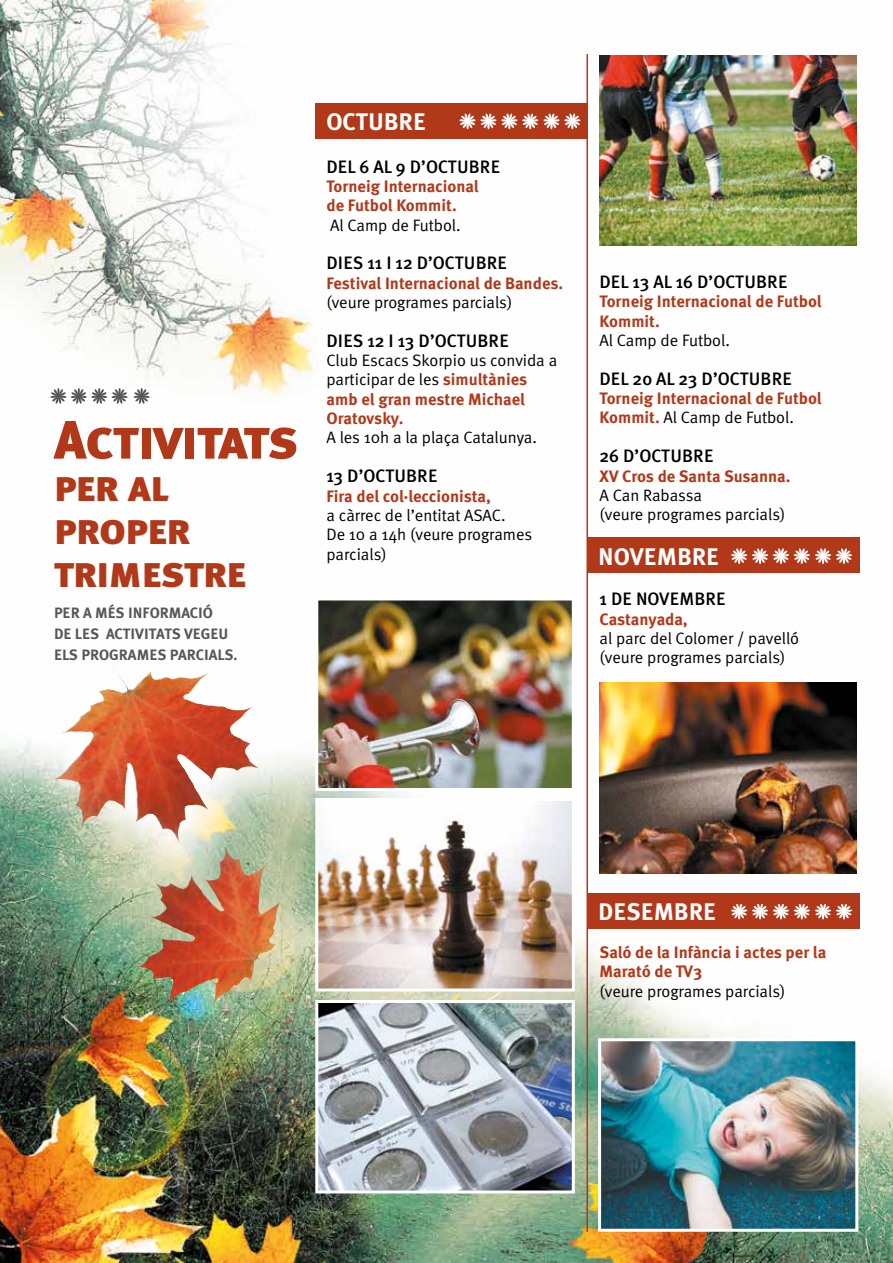
<style>
.page{position:relative;width:893px;height:1263px;background:#fff}
.page>*{position:absolute;margin:0;border:0;box-sizing:border-box;transform-origin:0 0}
.t1{font:54px "Meta Black Caps";letter-spacing:-.02em;color:#b1391a}
.t2{font:42px/42.8px "Meta Black Caps";letter-spacing:-.015em;color:#b1391a}
.t3{font:24px "Meta Plus Bold Caps";color:#fff}
.t4{font:500 18px "Meta Plus";color:#000}
.t5{font:16.5px/19.4px "Meta Normal";color:#000}
.t6{font:700 16.5px/19.4px "Meta Pro";color:#b1391a}
.t7{font:15px/21px "Meta Plus Bold Caps";color:#575756}
.s1{font-family:"Meta Pro";font-weight:700;color:#b1391a}
</style>
<div class="page">
<img style="left:0;top:0;width:893px;height:1263px">
<svg style="left:48px;top:386px;width:104px;height:21px"></svg>
<img style="left:600px;top:55px;width:257px;height:191px">
<img style="left:600px;top:682px;width:257px;height:191px">
<img style="left:602px;top:1042px;width:252px;height:186px">
<div style="left:598px;top:1038px;width:260px;height:194px;border:3px solid #fff"></div>
<div style="left:316px;top:103px;width:272px;height:35px;background:#b1391a"></div>
<svg style="left:459px;top:113px;width:122px;height:17px"></svg>
<img style="left:319px;top:601px;width:252px;height:186px">
<div style="left:315px;top:597px;width:260px;height:194px;border:3px solid #fff"></div>
<img style="left:319px;top:802px;width:252px;height:185px">
<div style="left:315px;top:798px;width:260px;height:193px;border:3px solid #fff"></div>
<img style="left:319px;top:1004px;width:252px;height:185px">
<div style="left:315px;top:1000px;width:260px;height:193px;border:3px solid #fff"></div>
<div style="left:587px;top:538px;width:273px;height:35px;background:#b1391a"></div>
<svg style="left:731px;top:548px;width:121px;height:16px"></svg>
<div style="left:587px;top:893px;width:273px;height:35px;background:#b1391a"></div>
<svg style="left:731px;top:903px;width:121px;height:17px"></svg>
<hr style="left:586px;top:54px;width:2px;height:1178px;background:#b1391a">
<img style="left:205px;top:848px;width:21px;height:47px">
<img style="left:93px;top:637px;width:57px;height:56px">
<h1 class="t1" style="left:54px;top:407px;width:246px">Activitats</h1>
<h2 class="t2" style="left:54px;top:465px;width:194px">per al proper trimestre</h2>
<p class="t7" style="left:54px;top:602px;width:185px">PER A MÉS INFORMACIÓ<br>DE LES ACTIVITATS VEGEU<br>ELS PROGRAMES PARCIALS.</p>
<h3 class="t3" style="left:326px;top:108px;width:101px">OCTUBRE</h3>
<p class="t4" style="left:326px;top:156px;width:175px">DEL 6 AL 9 D’OCTUBRE</p>
<p class="t6" style="left:326px;top:177px;width:154px">Torneig Internacional de Futbol Kommit.</p>
<p class="t5" style="left:330px;top:215px;width:132px">Al Camp de Futbol.</p>
<p class="t4" style="left:326px;top:253px;width:182px">DIES 11 I 12 D’OCTUBRE</p>
<p class="t6" style="left:326px;top:274px;width:238px">Festival Internacional de Bandes.</p>
<p class="t5" style="left:326px;top:292px;width:187px">(veure programes parcials)</p>
<p class="t4" style="left:326px;top:330px;width:184px">DIES 12 I 13 D’OCTUBRE</p>
<p class="t5" style="left:326px;top:350px;width:232px">Club Escacs Skorpio us convida a participar de les <span class="s1">simultànies</span></p>
<p class="t6" style="left:326px;top:390px;width:200px">amb el gran mestre Michael<br>Oratovsky.</p>
<p class="t5" style="left:326px;top:428px;width:212px">A les 10h a la plaça Catalunya.</p>
<p class="t4" style="left:326px;top:465px;width:113px">13 D’OCTUBRE</p>
<p class="t6" style="left:326px;top:487px;width:166px">Fira del col·leccionista,</p>
<p class="t5" style="left:326px;top:505px;width:207px">a càrrec de l’entitat ASAC.<br>De 10 a 14h (veure programes parcials)</p>
<p class="t4" style="left:600px;top:271px;width:189px">DEL 13 AL 16 D’OCTUBRE</p>
<p class="t6" style="left:600px;top:292px;width:224px">Torneig Internacional de Futbol<br>Kommit.</p>
<p class="t5" style="left:600px;top:330px;width:132px">Al Camp de Futbol.</p>
<p class="t4" style="left:600px;top:368px;width:194px">DEL 20 AL 23 D’OCTUBRE</p>
<p class="t6" style="left:600px;top:389px;width:224px">Torneig Internacional de Futbol</p>
<p class="t5" style="left:600px;top:408px;width:196px"><span class="s1">Kommit.</span> Al Camp de Futbol.</p>
<p class="t4" style="left:600px;top:445px;width:115px">26 D’OCTUBRE</p>
<p class="t6" style="left:600px;top:467px;width:192px">XV Cros de Santa Susanna.</p>
<p class="t5" style="left:600px;top:485px;width:187px">A Can Rabassa<br>(veure programes parcials)</p>
<h3 class="t3" style="left:598px;top:543px;width:123px">NOVEMBRE</h3>
<p class="t4" style="left:600px;top:588px;width:128px">1 DE NOVEMBRE</p>
<p class="t6" style="left:600px;top:610px;width:90px">Castanyada,</p>
<p class="t5" style="left:600px;top:628px;width:201px">al parc del Colomer / pavelló (veure programes parcials)</p>
<h3 class="t3" style="left:598px;top:898px;width:120px">DESEMBRE</h3>
<p class="t6" style="left:600px;top:943px;width:228px">Saló de la Infància i actes per la<br>Marató de TV3</p>
<p class="t5" style="left:600px;top:981px;width:187px">(veure programes parcials)</p>
</div>
